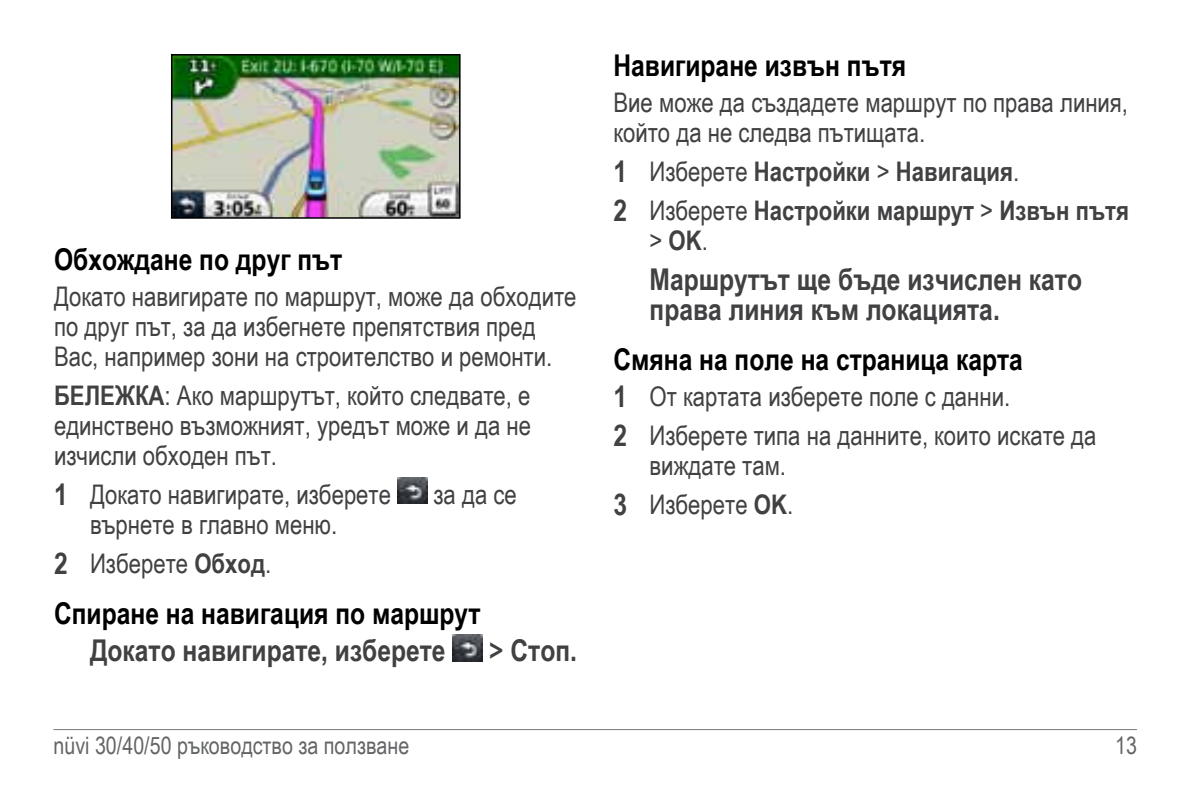
<style>
.page{position:relative;width:1191px;height:808px;background:#fff}
.page>*{position:absolute;margin:0;border:0;box-sizing:border-box;transform-origin:0 0}
.t1{font:700 30px "Arial Narrow";color:#000}
.t2{font:700 30px/30px "Arial Narrow";color:#414042}
.t3{font:27px/30px "Arial Narrow";color:#414042}
.t4{font:700 27px/39px "Arial Narrow";color:#414042}
.t5{font:24px "Arial Narrow";color:#636466}
.s1{font-weight:700}
.s2{font-weight:700;font-size:30px}
.s3{font-size:30px}
.s4{font-weight:400}
</style>
<div class="page">
<hr style="left:53px;top:729px;width:1084px;height:1px;background:#77787b">
<img style="left:174px;top:57px;width:283px;height:159px">
<div style="left:171px;top:54px;width:289px;height:165px;border:2px solid #000"></div>
<img style="left:397px;top:477px;width:30px;height:27px">
<img style="left:452px;top:635px;width:30px;height:26px">
<p class="t1" style="left:54px;top:236px;width:290px">Обхождане по друг път</p>
<p class="t3" style="left:54px;top:280px;width:524px">Докато навигирате по маршрут, може да обходите по друг път, за да избегнете препятствия пред<br>Вас, например зони на строителство и ремонти.</p>
<p class="t3" style="left:54px;top:379px;width:478px;text-align:justify"><span class="s1">БЕЛЕЖКА</span>: Ако маршрутът, който следвате, е единствено възможният, уредът може и да не изчисли обходен път.</p>
<p class="t3" style="left:54px;top:478px;width:338px"><span class="s2">1</span> Докато навигирате, изберете</p>
<p class="t3" style="left:433px;top:478px;width:85px">за да се</p>
<p class="t3" style="left:54px;top:504px;width:285px;line-height:39px;text-indent:36px">върнете в главно меню.<br><span class="s2">2</span> Изберете <span class="s1">Обход</span>.</p>
<p class="t1" style="left:54px;top:590px;width:428px">Спиране на навигация по маршрут</p>
<p class="t2" style="left:90px;top:634px;width:357px">Докато навигирате, изберете</p>
<p class="t2" style="left:489px;top:634px;width:89px">&gt; Стоп.</p>
<p class="t1" style="left:613px;top:43px;width:294px">Навигиране извън пътя</p>
<p class="t3" style="left:613px;top:86px;width:516px">Вие може да създадете маршрут по права линия, който да не следва пътищата.</p>
<p class="t4" style="left:613px;top:151px;width:517px"><span class="s3">1</span> <span class="s4">Изберете</span> Настройки <span class="s4">&gt;</span> Навигация<span class="s4">.<br></span><span class="s3">2</span> <span class="s4">Изберете</span> Настройки маршрут <span class="s4">&gt;</span> Извън пътя</p>
<p class="t3" style="left:649px;top:224px;width:60px">&gt; <span class="s1">OK</span>.</p>
<p class="t2" style="left:649px;top:263px;width:434px">Маршрутът ще бъде изчислен като права линия към локацията.</p>
<p class="t1" style="left:613px;top:337px;width:411px">Смяна на поле на страница карта</p>
<p class="t3" style="left:613px;top:376px;width:484px;line-height:39px"><span class="s2">1</span> От картата изберете поле с данни.<br><span class="s2">2</span> Изберете типа на данните, които искате да</p>
<p class="t3" style="left:613px;top:445px;width:181px;line-height:39px;text-align:right">виждате там.<br><span class="s2">3</span> Изберете <span class="s1">OK</span>.</p>
<p class="t5" style="left:53px;top:728px;width:357px">nüvi 30/40/50 ръководство за ползване</p>
<p class="t5" style="left:1115px;top:728px;width:23px">13</p>
</div>
